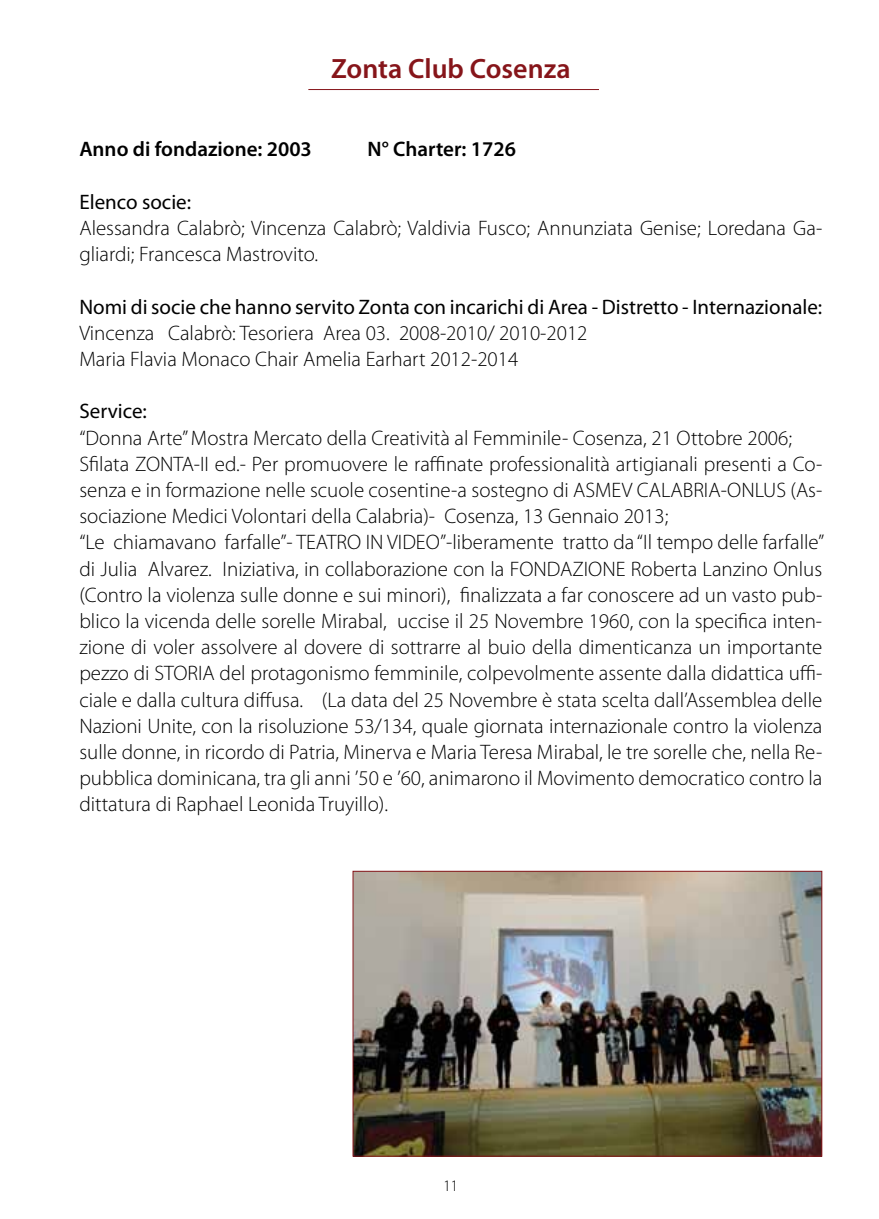
<style>
.page{position:relative;width:879px;height:1219px;background:#fff}
.page>*{position:absolute;margin:0;border:0;box-sizing:border-box;transform-origin:0 0}
.t1{font:600 28px "Myriad Pro";color:#86151a}
.t2{font:300 21px/26.2px "Myriad Pro";color:#000}
.t3{font:21px "Myriad Pro";color:#000}
.t4{font:600 21px "Myriad Pro";color:#000}
.t5{font:300 semi-condensed 16px "Myriad Pro";color:#000}
</style>
<div class="page">
<hr style="left:308px;top:89px;width:291px;height:1px;background:#86151a">
<img style="left:354px;top:873px;width:466px;height:282px">
<div style="left:352px;top:871px;width:470px;height:286px;border:1px solid #86151a"></div>
<h1 class="t1" style="left:331px;top:50px;width:241px">Zonta Club Cosenza</h1>
<p class="t4" style="left:79px;top:136px;width:268px">Anno di fondazione: 2003 N</p>
<p class="t4" style="left:382px;top:136px;width:136px">° Charter: 1726</p>
<p class="t3" style="left:79px;top:189px;width:113px">Elenco socie:</p>
<p class="t2" style="left:79px;top:215px;width:744px">Alessandra Calabrò; Vincenza Calabrò; Valdivia Fusco; Annunziata Genise; Loredana Ga&shy;gliardi; Francesca Mastrovito.</p>
<p class="t3" style="left:79px;top:294px;width:744px">Nomi di socie che hanno servito Zonta con incarichi di Area - Distretto - Internazionale:</p>
<p class="t2" style="left:79px;top:319px;width:510px">Vincenza Calabrò: Tesoriera Area 03. 2008-2010/ 2010-2012<br>Maria Flavia Monaco Chair Amelia Earhart 2012-2014</p>
<p class="t3" style="left:79px;top:398px;width:69px">Service:</p>
<p class="t2" style="left:79px;top:424px;width:746px">“Donna Arte” Mostra Mercato della Creatività al Femminile- Cosenza, 21 Ottobre 2006; Sfilata ZONTA-II ed.- Per promuovere le raffinate professionalità artigianali presenti a Co&shy;senza e in formazione nelle scuole cosentine-a sostegno di ASMEV CALABRIA-ONLUS (As&shy;sociazione Medici Volontari della Calabria)- Cosenza, 13 Gennaio 2013;<br>“Le chiamavano farfalle”- TEATRO IN VIDEO”-liberamente tratto da “Il tempo delle farfalle” di Julia Alvarez. Iniziativa, in collaborazione con la FONDAZIONE Roberta Lanzino Onlus (Contro la violenza sulle donne e sui minori), finalizzata a far conoscere ad un vasto pub&shy;blico la vicenda delle sorelle Mirabal, uccise il 25 Novembre 1960, con la specifica inten&shy;zione di voler assolvere al dovere di sottrarre al buio della dimenticanza un importante pezzo di STORIA del protagonismo femminile, colpevolmente assente dalla didattica uffi&shy;ciale e dalla cultura diffusa. (La data del 25 Novembre è stata scelta dall’Assemblea delle Nazioni Unite, con la risoluzione 53/134, quale giornata internazionale contro la violenza sulle donne, in ricordo di Patria, Minerva e Maria Teresa Mirabal, le tre sorelle che, nella Re&shy;pubblica dominicana, tra gli anni ’50 e ’60, animarono il Movimento democratico contro la dittatura di Raphael Leonida Truyillo).</p>
<p class="t5" style="left:444px;top:1176px;width:16px">11</p>
</div>
